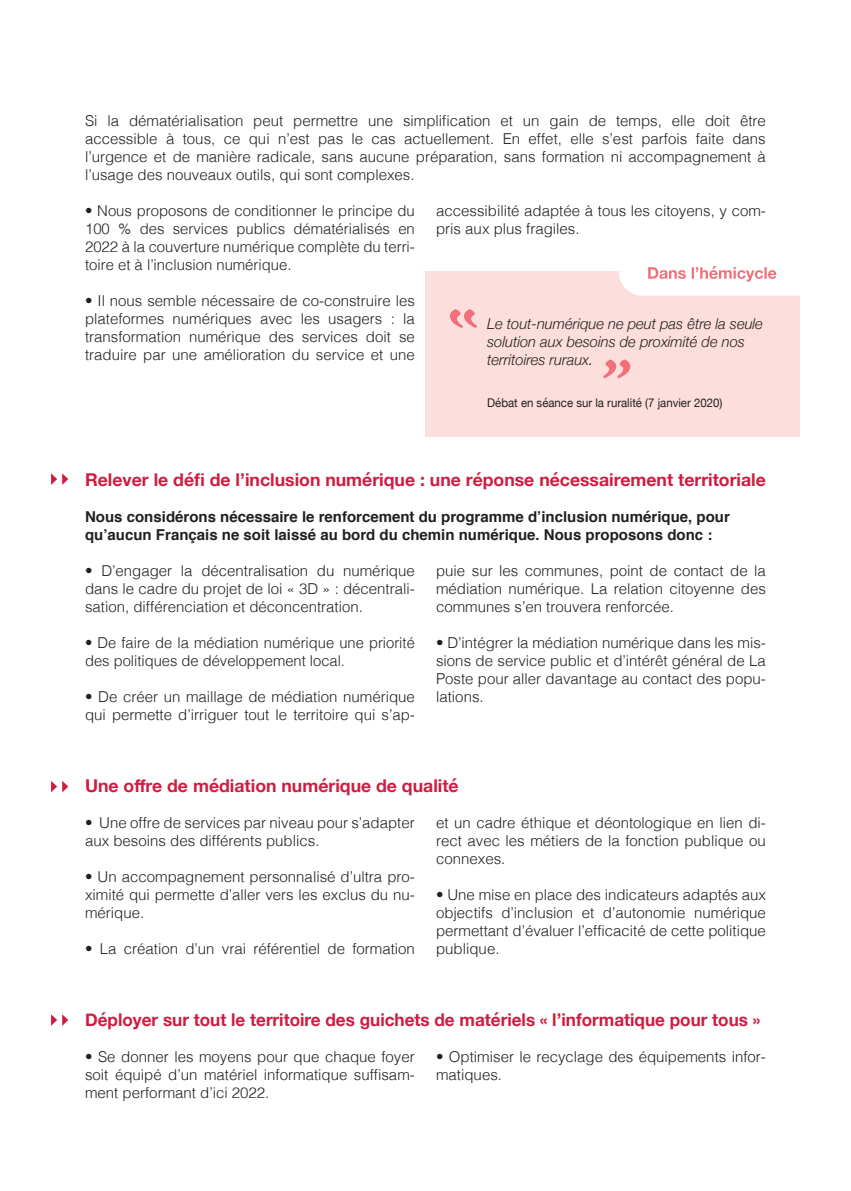
<style>
.page{position:relative;width:851px;height:1191px;background:#fff}
.page>*{position:absolute;margin:0;border:0;box-sizing:border-box;transform-origin:0 0}
.t1{font:700 17.7px "Helvetica Neue";color:#ce1d41}
.t2{font:300 15px/18px "Helvetica";color:#231f20;text-align:justify}
.t3{font:700 15px "Helvetica";color:#231f20}
.t4{font:italic 300 15px/18px "Helvetica Neue";color:#231f20}
.t5{font:12px "Helvetica Neue";color:#231f20;scale:.95 1}
</style>
<div class="page">
<div style="left:425px;top:271px;width:374px;height:165px;background:#fcdfdc"></div>
<svg style="left:619px;top:266px;width:181px;height:30px"></svg>
<svg style="left:450px;top:309px;width:27px;height:19px"></svg>
<svg style="left:603px;top:359px;width:27px;height:19px"></svg>
<svg style="left:51px;top:781px;width:17px;height:11px"></svg>
<svg style="left:51px;top:1014px;width:17px;height:12px"></svg>
<svg style="left:51px;top:473px;width:17px;height:12px"></svg>
<p class="t2" style="left:85px;top:111px;width:682px">Si la dématérialisation peut permettre une simplification et un gain de temps, elle doit être accessible à tous, ce qui n’est pas le cas actuellement. En effet, elle s’est parfois faite dans l’urgence et de manière radicale, sans aucune préparation, sans formation ni accompagnement à l’usage des nouveaux outils, qui sont complexes.</p>
<p class="t2" style="left:85px;top:201px;width:331px">• Nous proposons de conditionner le principe du 100 % des services publics dématérialisés en 2022 à la couverture numérique complète du terri&shy;toire et à l’inclusion numérique.</p>
<p class="t2" style="left:85px;top:291px;width:331px">• Il nous semble nécessaire de co-construire les plateformes numériques avec les usagers : la transformation numérique des services doit se traduire par une amélioration du service et une</p>
<p class="t2" style="left:436px;top:201px;width:331px">accessibilité adaptée à tous les citoyens, y com&shy;pris aux plus fragiles.</p>
<p class="t4" style="left:487px;top:313px;width:277px">Le tout-numérique ne peut pas être la seule solution aux besoins de proximité de nos territoires ruraux.</p>
<p class="t5" style="left:487px;top:394px;width:249px">Débat en séance sur la ruralité (7 janvier 2020)</p>
<p class="t1" style="left:85px;top:466px;width:682px">Relever le défi de l’inclusion numérique : une réponse nécessairement territoriale</p>
<p class="t3" style="left:85px;top:505px;width:646px">Nous considérons nécessaire le renforcement du programme d’inclusion numérique, pour</p>
<p class="t3" style="left:85px;top:523px;width:628px">qu’aucun Français ne soit laissé au bord du chemin numérique. Nous proposons donc :</p>
<p class="t2" style="left:85px;top:561px;width:331px">• D’engager la décentralisation du numérique dans le cadre du projet de loi « 3D » : décentrali&shy;sation, différenciation et déconcentration.</p>
<p class="t2" style="left:85px;top:633px;width:331px">• De faire de la médiation numérique une priorité des politiques de développement local.</p>
<p class="t2" style="left:85px;top:687px;width:331px">• De créer un maillage de médiation numérique qui permette d’irriguer tout le territoire qui s’ap-</p>
<p class="t2" style="left:436px;top:561px;width:331px">puie sur les communes, point de contact de la médiation numérique. La relation citoyenne des communes s’en trouvera renforcée.</p>
<p class="t2" style="left:436px;top:633px;width:331px">• D’intégrer la médiation numérique dans les mis&shy;sions de service public et d’intérêt général de La Poste pour aller davantage au contact des popu&shy;lations.</p>
<p class="t1" style="left:85px;top:772px;width:375px">Une offre de médiation numérique de qualité</p>
<p class="t2" style="left:85px;top:813px;width:331px">• Une offre de services par niveau pour s’adapter aux besoins des différents publics.</p>
<p class="t2" style="left:85px;top:867px;width:331px">• Un accompagnement personnalisé d’ultra pro&shy;ximité qui permette d’aller vers les exclus du nu&shy;mérique.</p>
<p class="t2" style="left:85px;top:939px;width:331px">• La création d’un vrai référentiel de formation</p>
<p class="t2" style="left:436px;top:813px;width:331px">et un cadre éthique et déontologique en lien di&shy;rect avec les métiers de la fonction publique ou connexes.</p>
<p class="t2" style="left:436px;top:885px;width:331px">• Une mise en place des indicateurs adaptés aux objectifs d’inclusion et d’autonomie numérique permettant d’évaluer l’efficacité de cette politique publique.</p>
<p class="t1" style="left:85px;top:1006px;width:676px">Déployer sur tout le territoire des guichets de matériels « l’informatique pour tous »</p>
<p class="t2" style="left:85px;top:1047px;width:331px">• Se donner les moyens pour que chaque foyer soit équipé d’un matériel informatique suffisam&shy;ment performant d’ici 2022.</p>
<p class="t2" style="left:436px;top:1047px;width:331px">• Optimiser le recyclage des équipements infor&shy;matiques.</p>
</div>
